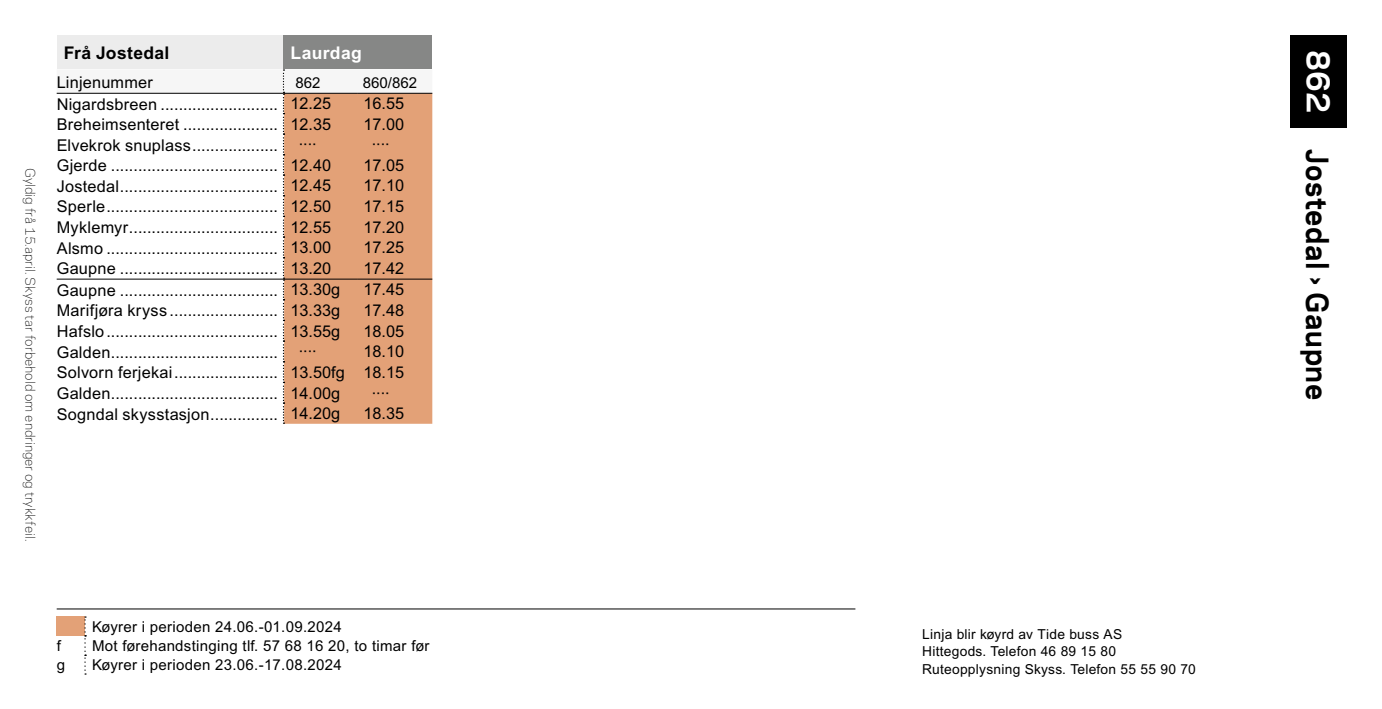
<style>
.page{position:relative;width:1382px;height:709px;background:#fff}
.page>*{position:absolute;margin:0;border:0;box-sizing:border-box;transform-origin:0 0}
.Linjenummer{font:700 30px "Galaxie Polaris";color:#fff}
.Linjenavn{font:700 28.75px "Galaxie Polaris";letter-spacing:.02em;color:#000;scale:.95 1}
.Tabellheading{font:700 17.5px "Arial MT Pro";letter-spacing:.02em;color:#000}
.Tabellheading-2{font:700 17.5px "Arial MT Pro";letter-spacing:.02em;color:#fff}
.Steder{font:16.25px "Arial MT Pro";letter-spacing:.015em;color:#000}
.Stoppetider{font:16.25px "Arial MT Pro";color:#000}
.Noter{font:15px "Arial MT Pro";letter-spacing:.02em;color:#000}
.Tur_nr__tall{font:15px "Arial MT Pro";color:#000}
.t1{font:13.75px/17.2px "Arial MT Pro";letter-spacing:.02em;color:#000}
.t2{font:300 12.5px "Galaxie Polaris";color:#000}
</style>
<div class="page">
<div style="left:57px;top:35px;width:226px;height:34px;background:#ececec"></div>
<div style="left:283px;top:35px;width:149px;height:34px;background:#868786"></div>
<svg style="left:57px;top:69px;width:375px;height:355px"></svg>
<hr style="left:57px;top:279px;width:226px;height:1px;background:#000">
<hr style="left:283px;top:279px;width:75px;height:1px;background:#000">
<hr style="left:358px;top:279px;width:74px;height:1px;background:#000">
<hr style="left:57px;top:93px;width:226px;height:1px;background:#000">
<hr style="left:283px;top:93px;width:75px;height:1px;background:#000">
<hr style="left:358px;top:93px;width:74px;height:1px;background:#000">
<hr style="left:57px;top:608px;width:798px;height:1px;background:#000">
<div style="left:57px;top:616px;width:28px;height:20px;background:#e3a177"></div>
<svg style="left:84px;top:616px;width:2px;height:58px"></svg>
<div style="left:1290px;top:35px;width:56px;height:93px;background:#000"></div>
<p class="t2" style="left:40px;top:168px;width:375px;rotate:90deg">Gyldig frå 15.april. Skyss tar forbehold om endringer og trykkfeil.</p>
<p class="Tabellheading" style="left:64px;top:42px;width:107px">Frå Jostedal</p>
<p class="Tabellheading-2" style="left:291px;top:42px;width:73px">Laurdag</p>
<p class="Steder" style="left:57px;top:73px;width:98px">Linjenummer</p>
<p class="Tur_nr__tall" style="left:296px;top:74px;width:27px">862</p>
<p class="Tur_nr__tall" style="left:363px;top:74px;width:56px">860/862</p>
<p class="Steder" style="left:57px;top:95px;width:223px">Nigardsbreen ..........................</p>
<p class="Stoppetider" style="left:291px;top:94px;width:42px">12.25</p>
<p class="Stoppetider" style="left:364px;top:94px;width:42px">16.55</p>
<p class="Steder" style="left:57px;top:115px;width:223px">Breheimsenteret .....................</p>
<p class="Stoppetider" style="left:291px;top:115px;width:42px">12.35</p>
<p class="Stoppetider" style="left:364px;top:115px;width:42px">17.00</p>
<p class="Steder" style="left:57px;top:136px;width:223px">Elvekrok snuplass...................</p>
<p class="Stoppetider" style="left:299px;top:135px;width:20px">····</p>
<p class="Stoppetider" style="left:372px;top:135px;width:20px">····</p>
<p class="Steder" style="left:57px;top:156px;width:223px">Gjerde .....................................</p>
<p class="Stoppetider" style="left:291px;top:156px;width:42px">12.40</p>
<p class="Stoppetider" style="left:364px;top:156px;width:42px">17.05</p>
<p class="Steder" style="left:57px;top:177px;width:223px">Jostedal...................................</p>
<p class="Stoppetider" style="left:291px;top:176px;width:42px">12.45</p>
<p class="Stoppetider" style="left:364px;top:176px;width:42px">17.10</p>
<p class="Steder" style="left:57px;top:197px;width:223px">Sperle......................................</p>
<p class="Stoppetider" style="left:291px;top:197px;width:42px">12.50</p>
<p class="Stoppetider" style="left:364px;top:197px;width:42px">17.15</p>
<p class="Steder" style="left:57px;top:218px;width:223px">Myklemyr.................................</p>
<p class="Stoppetider" style="left:291px;top:218px;width:42px">12.55</p>
<p class="Stoppetider" style="left:364px;top:218px;width:42px">17.20</p>
<p class="Steder" style="left:57px;top:239px;width:223px">Alsmo ......................................</p>
<p class="Stoppetider" style="left:291px;top:238px;width:42px">13.00</p>
<p class="Stoppetider" style="left:364px;top:238px;width:42px">17.25</p>
<p class="Steder" style="left:57px;top:259px;width:223px">Gaupne ...................................</p>
<p class="Stoppetider" style="left:291px;top:259px;width:42px">13.20</p>
<p class="Stoppetider" style="left:364px;top:259px;width:42px">17.42</p>
<p class="Steder" style="left:57px;top:281px;width:223px">Gaupne ...................................</p>
<p class="Stoppetider" style="left:291px;top:280px;width:51px">13.30g</p>
<p class="Stoppetider" style="left:364px;top:280px;width:42px">17.45</p>
<p class="Steder" style="left:57px;top:301px;width:223px">Marifjøra kryss ........................</p>
<p class="Stoppetider" style="left:291px;top:301px;width:51px">13.33g</p>
<p class="Stoppetider" style="left:364px;top:301px;width:42px">17.48</p>
<p class="Steder" style="left:57px;top:322px;width:223px">Hafslo......................................</p>
<p class="Stoppetider" style="left:291px;top:322px;width:51px">13.55g</p>
<p class="Stoppetider" style="left:364px;top:322px;width:42px">18.05</p>
<p class="Steder" style="left:57px;top:343px;width:223px">Galden.....................................</p>
<p class="Stoppetider" style="left:299px;top:342px;width:20px">····</p>
<p class="Stoppetider" style="left:364px;top:342px;width:42px">18.10</p>
<p class="Steder" style="left:57px;top:363px;width:223px">Solvorn ferjekai.......................</p>
<p class="Stoppetider" style="left:291px;top:363px;width:56px">13.50fg</p>
<p class="Stoppetider" style="left:364px;top:363px;width:42px">18.15</p>
<p class="Steder" style="left:57px;top:384px;width:223px">Galden.....................................</p>
<p class="Stoppetider" style="left:291px;top:383px;width:51px">14.00g</p>
<p class="Stoppetider" style="left:372px;top:383px;width:20px">····</p>
<p class="Steder" style="left:57px;top:404px;width:223px">Sogndal skysstasjon...............</p>
<p class="Stoppetider" style="left:291px;top:404px;width:51px">14.20g</p>
<p class="Stoppetider" style="left:364px;top:404px;width:42px">18.35</p>
<p class="Noter" style="left:92px;top:617px;width:251px">Køyrer i perioden 24.06.-01.09.2024</p>
<p class="Noter" style="left:57px;top:637px;width:6px">f</p>
<p class="Noter" style="left:92px;top:637px;width:339px">Mot førehandstinging tlf. 57 68 16 20, to timar før</p>
<p class="Noter" style="left:57px;top:656px;width:10px">g</p>
<p class="Noter" style="left:92px;top:656px;width:251px">Køyrer i perioden 23.06.-17.08.2024</p>
<p class="t1" style="left:922px;top:626px;width:275px">Linja blir køyrd av Tide buss AS<br>Hittegods. Telefon 46 89 15 80<br>Ruteopplysning Skyss. Telefon 55 55 90 70</p>
<p class="Linjenummer" style="left:1341px;top:50px;width:64px;rotate:90deg">862</p>
<p class="Linjenavn" style="left:1339px;top:149px;width:266px;rotate:90deg">Jostedal › Gaupne</p>
</div>
